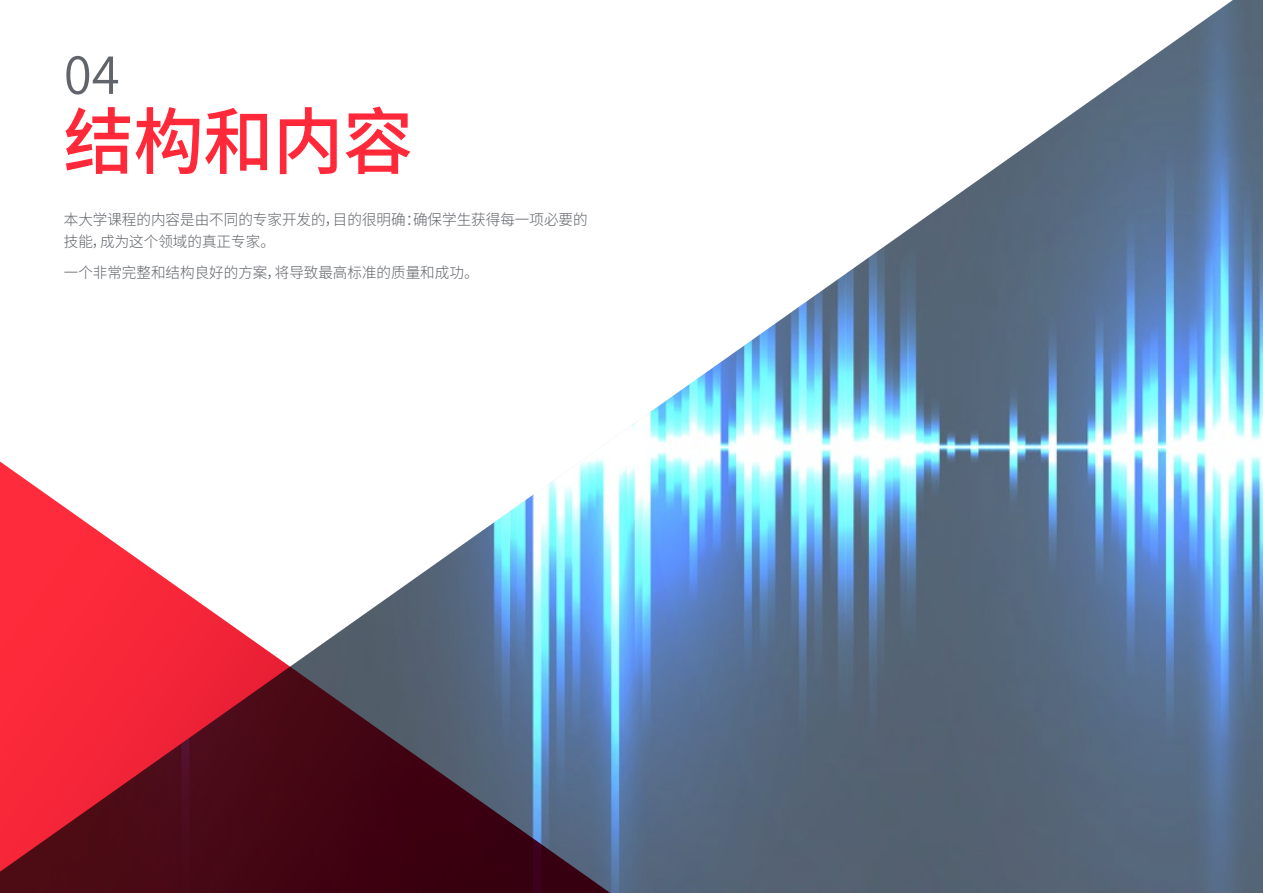
<style>
.page{position:relative;width:1263px;height:893px;background:#fff}
.page>*{position:absolute;margin:0;border:0;box-sizing:border-box;transform-origin:0 0}
.t1{font:500 72px "Source Han Sans CN";color:#ff293a}
.t2{font:52.5px "Source Han Sans CN";color:#61646a}
.t3{font:300 15px/22.5px "Source Han Sans CN";color:#61646a}
</style>
<div class="page">
<img style="left:625px;top:0;width:638px;height:893px">
<svg style="left:0;top:446px;width:640px;height:447px"></svg>
<h2 class="t2" style="left:64px;top:45px;width:57px">04</h2>
<h1 class="t1" style="left:64px;top:101px;width:351px">结构和内容</h1>
<p class="t3" style="left:64px;top:208px;width:525px">本大学课程的内容是由不同的专家开发的，目的很明确：确保学生获得每一项必要的技能，成为这个领域的真正专家。</p>
<p class="t3" style="left:64px;top:262px;width:416px">一个非常完整和结构良好的方案，将导致最高标准的质量和成功。</p>
</div>
